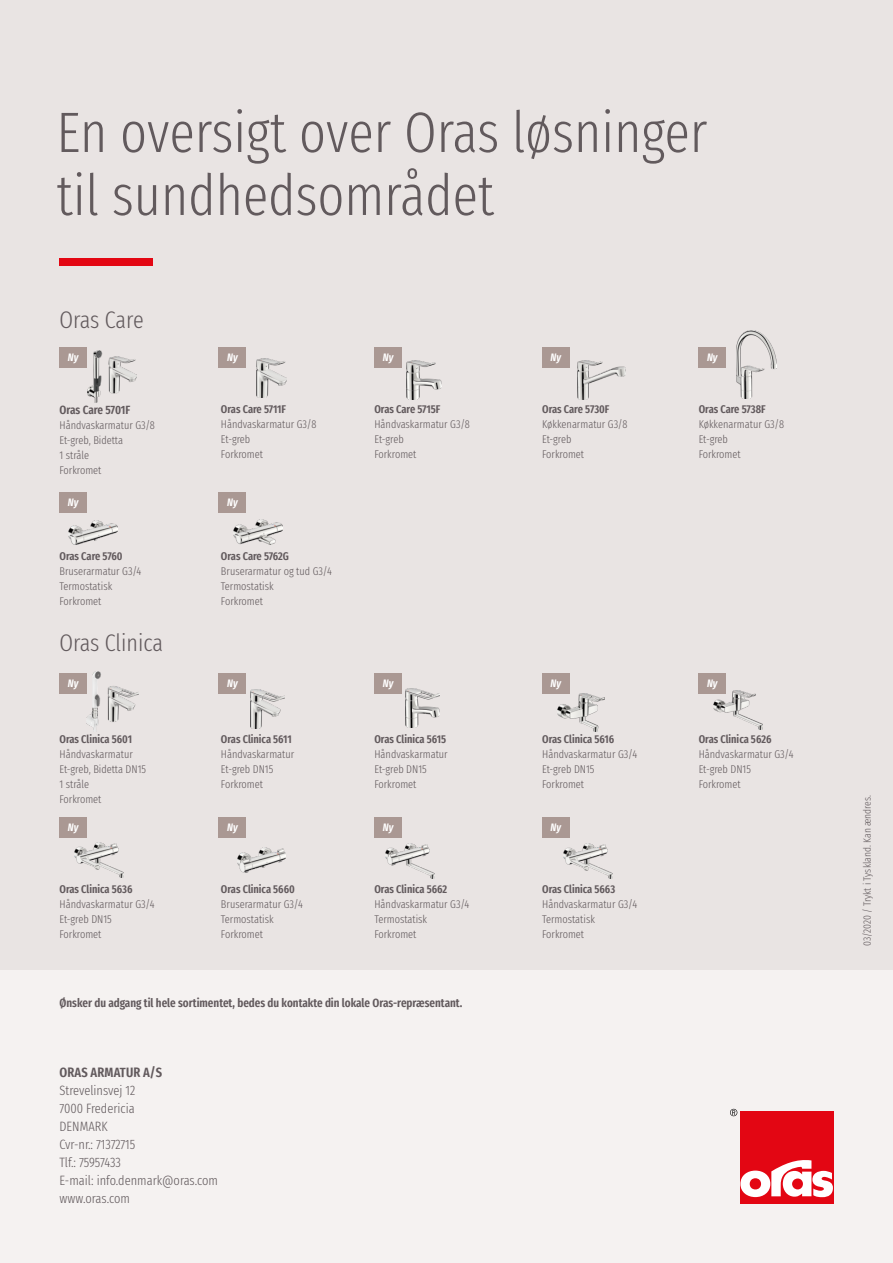
<style>
.page{position:relative;width:893px;height:1263px;background:#f5f2f1}
.page>*{position:absolute;margin:0;border:0;box-sizing:border-box;transform-origin:0 0}
.t1{font:300 extra-condensed 57px/63px "Fira Sans";color:#625a5d}
.t2{font:300 extra-condensed 24px "Fira Sans";letter-spacing:-.01em;color:#625a5d}
.t3{font:300 extra-condensed 13.5px/18px "Fira Sans";color:#625a5d}
.t4{font:600 extra-condensed 13.5px "Fira Sans";letter-spacing:.01em;color:#625a5d}
.t5{font:600 extra-condensed 12px "Fira Sans";color:#625a5d}
.t6{font:300 extra-condensed 11.25px/15px "Fira Sans";color:#625a5d}
.t7{font:600 extra-condensed 11.25px "Fira Sans";color:#625a5d}
.t8{font:italic 600 extra-condensed 10.95px "Fira Sans";color:#fff}
.t9{font:300 extra-condensed 10.5px "Fira Sans";color:#625a5d}
</style>
<div class="page">
<div style="left:0;top:0;width:893px;height:969px;background:#e9e4e3"></div>
<img style="left:69px;top:520px;width:48px;height:24px">
<img style="left:234px;top:520px;width:48px;height:25px">
<div style="left:60px;top:258px;width:93px;height:8px;background:#e30613"></div>
<div style="left:740px;top:1111px;width:93px;height:92px;background:#e30613"></div>
<svg style="left:740px;top:1160px;width:93px;height:37px"></svg>
<svg style="left:730px;top:1109px;width:7px;height:7px"></svg>
<img style="left:88px;top:350px;width:49px;height:52px">
<img style="left:256px;top:358px;width:30px;height:39px">
<img style="left:577px;top:361px;width:49px;height:38px">
<img style="left:407px;top:360px;width:34px;height:39px">
<div style="left:60px;top:347px;width:27px;height:21px;background:#aa9893"></div>
<div style="left:60px;top:673px;width:27px;height:21px;background:#aa9893"></div>
<div style="left:60px;top:817px;width:27px;height:21px;background:#aa9893"></div>
<div style="left:60px;top:492px;width:27px;height:21px;background:#aa9893"></div>
<div style="left:219px;top:347px;width:27px;height:21px;background:#aa9893"></div>
<div style="left:219px;top:673px;width:27px;height:21px;background:#aa9893"></div>
<div style="left:219px;top:817px;width:27px;height:21px;background:#aa9893"></div>
<div style="left:219px;top:492px;width:27px;height:21px;background:#aa9893"></div>
<div style="left:374px;top:347px;width:28px;height:21px;background:#aa9893"></div>
<div style="left:374px;top:673px;width:28px;height:21px;background:#aa9893"></div>
<div style="left:374px;top:817px;width:28px;height:21px;background:#aa9893"></div>
<div style="left:542px;top:347px;width:27px;height:21px;background:#aa9893"></div>
<div style="left:542px;top:673px;width:27px;height:21px;background:#aa9893"></div>
<div style="left:542px;top:817px;width:27px;height:21px;background:#aa9893"></div>
<div style="left:699px;top:347px;width:27px;height:21px;background:#aa9893"></div>
<div style="left:699px;top:673px;width:27px;height:21px;background:#aa9893"></div>
<img style="left:557px;top:693px;width:48px;height:38px">
<img style="left:405px;top:688px;width:35px;height:39px">
<img style="left:86px;top:672px;width:53px;height:58px">
<img style="left:250px;top:689px;width:34px;height:39px">
<img style="left:713px;top:690px;width:49px;height:39px">
<img style="left:237px;top:847px;width:49px;height:25px">
<img style="left:564px;top:843px;width:48px;height:35px">
<img style="left:386px;top:843px;width:49px;height:36px">
<img style="left:74px;top:842px;width:49px;height:35px">
<img style="left:737px;top:330px;width:39px;height:69px">
<h1 class="t1" style="left:57px;top:100px;width:652px">En oversigt over Oras løsninger til sundhedsområdet</h1>
<h2 class="t2" style="left:60px;top:303px;width:86px">Oras Care</h2>
<p class="t8" style="left:68px;top:348px;width:12px">Ny</p>
<p class="t8" style="left:227px;top:348px;width:12px">Ny</p>
<p class="t8" style="left:383px;top:348px;width:12px">Ny</p>
<p class="t5" style="left:60px;top:400px;width:72px">Oras Care 5701F</p>
<p class="t6" style="left:60px;top:418px;width:97px">Håndvaskarmatur G3/8<br>Et-greb, Bidetta<br>1 stråle<br>Forkromet</p>
<p class="t7" style="left:221px;top:400px;width:67px">Oras Care 5711F</p>
<p class="t6" style="left:221px;top:417px;width:97px">Håndvaskarmatur G3/8<br>Et-greb<br>Forkromet</p>
<p class="t7" style="left:374px;top:400px;width:68px">Oras Care 5715F</p>
<p class="t6" style="left:374px;top:417px;width:97px">Håndvaskarmatur G3/8<br>Et-greb<br>Forkromet</p>
<p class="t8" style="left:68px;top:493px;width:12px">Ny</p>
<p class="t8" style="left:227px;top:493px;width:12px">Ny</p>
<p class="t7" style="left:60px;top:547px;width:65px">Oras Care 5760</p>
<p class="t6" style="left:60px;top:563px;width:83px">Bruserarmatur G3/4<br>Termostatisk<br>Forkromet</p>
<p class="t7" style="left:221px;top:547px;width:69px">Oras Care 5762G</p>
<p class="t6" style="left:221px;top:563px;width:112px">Bruserarmatur og tud G3/4<br>Termostatisk<br>Forkromet</p>
<h2 class="t2" style="left:60px;top:625px;width:105px">Oras Clinica</h2>
<p class="t8" style="left:68px;top:674px;width:12px">Ny</p>
<p class="t8" style="left:227px;top:674px;width:12px">Ny</p>
<p class="t8" style="left:383px;top:674px;width:12px">Ny</p>
<p class="t7" style="left:60px;top:730px;width:74px">Oras Clinica 5601</p>
<p class="t6" style="left:60px;top:747px;width:88px">Håndvaskarmatur<br>Et-greb, Bidetta DN15<br>1 stråle<br>Forkromet</p>
<p class="t7" style="left:221px;top:730px;width:72px">Oras Clinica 5611</p>
<p class="t6" style="left:221px;top:747px;width:75px">Håndvaskarmatur<br>Et-greb DN15<br>Forkromet</p>
<p class="t7" style="left:374px;top:730px;width:73px">Oras Clinica 5615</p>
<p class="t6" style="left:374px;top:747px;width:75px">Håndvaskarmatur<br>Et-greb DN15<br>Forkromet</p>
<p class="t8" style="left:68px;top:818px;width:12px">Ny</p>
<p class="t8" style="left:227px;top:818px;width:12px">Ny</p>
<p class="t8" style="left:383px;top:818px;width:12px">Ny</p>
<p class="t7" style="left:60px;top:880px;width:75px">Oras Clinica 5636</p>
<p class="t6" style="left:60px;top:896px;width:96px">Håndvaskarmatur G3/4<br>Et-greb DN15<br>Forkromet</p>
<p class="t7" style="left:221px;top:880px;width:75px">Oras Clinica 5660</p>
<p class="t6" style="left:221px;top:896px;width:83px">Bruserarmatur G3/4<br>Termostatisk<br>Forkromet</p>
<p class="t7" style="left:374px;top:880px;width:74px">Oras Clinica 5662</p>
<p class="t6" style="left:374px;top:896px;width:96px">Håndvaskarmatur G3/4<br>Termostatisk<br>Forkromet</p>
<p class="t5" style="left:60px;top:993px;width:404px">Ønsker du adgang til hele sortimentet, bedes du kontakte din lokale Oras-repræsentant.</p>
<p class="t4" style="left:60px;top:1062px;width:104px">ORAS ARMATUR A/S</p>
<p class="t3" style="left:60px;top:1082px;width:160px">Strevelinsvej 12<br>7000 Fredericia<br>DENMARK<br>Cvr-nr.: 71372715<br>Tlf.: 75957433<br>E-mail: info.denmark@oras.com www.oras.com</p>
<p class="t8" style="left:550px;top:348px;width:12px">Ny</p>
<p class="t7" style="left:542px;top:400px;width:69px">Oras Care 5730F</p>
<p class="t6" style="left:542px;top:417px;width:87px">Køkkenarmatur G3/8<br>Et-greb<br>Forkromet</p>
<p class="t8" style="left:707px;top:348px;width:12px">Ny</p>
<p class="t7" style="left:699px;top:400px;width:68px">Oras Care 5738F</p>
<p class="t6" style="left:699px;top:417px;width:87px">Køkkenarmatur G3/8<br>Et-greb<br>Forkromet</p>
<p class="t8" style="left:550px;top:674px;width:12px">Ny</p>
<p class="t7" style="left:542px;top:730px;width:74px">Oras Clinica 5616</p>
<p class="t6" style="left:542px;top:747px;width:96px">Håndvaskarmatur G3/4<br>Et-greb DN15<br>Forkromet</p>
<p class="t8" style="left:550px;top:818px;width:12px">Ny</p>
<p class="t7" style="left:542px;top:880px;width:75px">Oras Clinica 5663</p>
<p class="t6" style="left:542px;top:896px;width:96px">Håndvaskarmatur G3/4<br>Termostatisk<br>Forkromet</p>
<p class="t8" style="left:707px;top:674px;width:12px">Ny</p>
<p class="t7" style="left:699px;top:730px;width:74px">Oras Clinica 5626</p>
<p class="t6" style="left:699px;top:747px;width:96px">Håndvaskarmatur G3/4<br>Et-greb DN15<br>Forkromet</p>
<p class="t9" style="left:860px;top:946px;width:153px;rotate:-90deg">03/2020 / Trykt i Tyskland. Kan ændres.</p>
</div>
